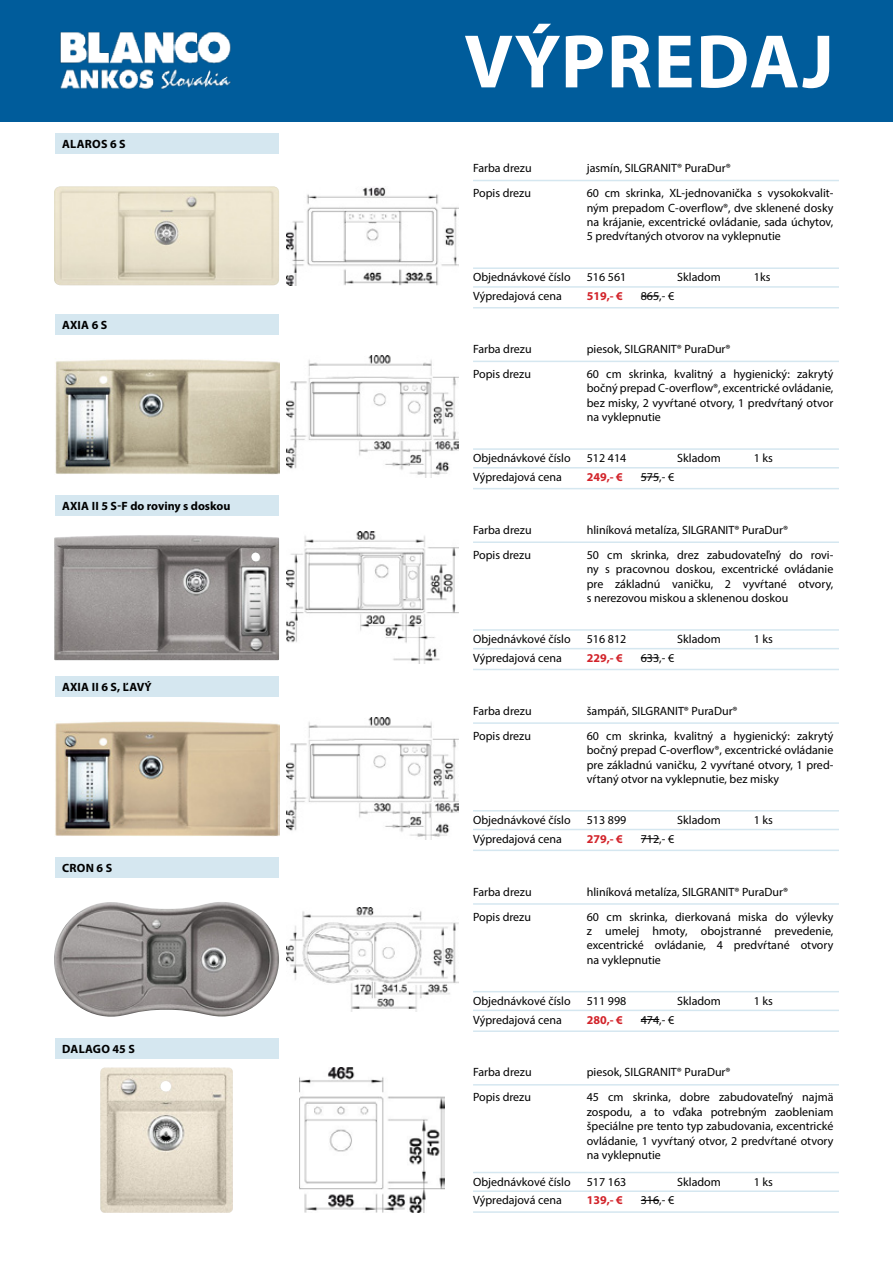
<style>
.page{position:relative;width:893px;height:1263px;background:#fff}
.page>*{position:absolute;margin:0;border:0;box-sizing:border-box;transform-origin:0 0}
.t1{font:700 76.5px "Myriad Pro";letter-spacing:.02em;color:#fff}
.t2{font:12px/14.4px "Myriad Pro";color:#000;text-align:justify}
.t3{font:700 12px "Myriad Pro";letter-spacing:.015em;color:#000}
.t4{font:700 12px "Myriad Pro";color:#d2232a}
</style>
<div class="page">
<div style="left:55px;top:134px;width:223px;height:20px;background:#d5e7f0"></div>
<img style="left:54px;top:186px;width:225px;height:99px">
<img style="left:287px;top:187px;width:171px;height:98px">
<svg style="left:641px;top:296px;width:18px;height:1px"></svg>
<hr style="left:473px;top:180px;width:366px;height:1px;background:#d5e7f0">
<hr style="left:473px;top:267px;width:366px;height:2px;background:#d5e7f0">
<hr style="left:473px;top:286px;width:366px;height:2px;background:#d5e7f0">
<hr style="left:473px;top:307px;width:366px;height:1px;background:#d5e7f0">
<div style="left:55px;top:314px;width:223px;height:21px;background:#d5e7f0"></div>
<img style="left:55px;top:359px;width:224px;height:116px">
<img style="left:287px;top:356px;width:171px;height:122px">
<svg style="left:641px;top:477px;width:18px;height:1px"></svg>
<hr style="left:473px;top:361px;width:366px;height:1px;background:#d5e7f0">
<hr style="left:473px;top:448px;width:366px;height:2px;background:#d5e7f0">
<hr style="left:473px;top:467px;width:366px;height:1px;background:#d5e7f0">
<hr style="left:473px;top:488px;width:366px;height:1px;background:#d5e7f0">
<div style="left:55px;top:495px;width:223px;height:21px;background:#d5e7f0"></div>
<img style="left:54px;top:535px;width:225px;height:125px">
<img style="left:287px;top:531px;width:171px;height:133px">
<svg style="left:641px;top:657px;width:18px;height:1px"></svg>
<hr style="left:473px;top:541px;width:366px;height:2px;background:#d5e7f0">
<hr style="left:473px;top:629px;width:366px;height:2px;background:#d5e7f0">
<hr style="left:473px;top:648px;width:366px;height:1px;background:#d5e7f0">
<hr style="left:473px;top:669px;width:366px;height:1px;background:#d5e7f0">
<div style="left:55px;top:676px;width:223px;height:21px;background:#d5e7f0"></div>
<img style="left:55px;top:721px;width:224px;height:115px">
<img style="left:287px;top:717px;width:171px;height:122px">
<svg style="left:641px;top:838px;width:18px;height:1px"></svg>
<hr style="left:473px;top:722px;width:366px;height:2px;background:#d5e7f0">
<hr style="left:473px;top:810px;width:366px;height:1px;background:#d5e7f0">
<hr style="left:473px;top:829px;width:366px;height:1px;background:#d5e7f0">
<hr style="left:473px;top:849px;width:366px;height:2px;background:#d5e7f0">
<div style="left:55px;top:857px;width:223px;height:20px;background:#d5e7f0"></div>
<img style="left:54px;top:902px;width:225px;height:115px">
<img style="left:287px;top:907px;width:171px;height:104px">
<svg style="left:641px;top:1019px;width:18px;height:1px"></svg>
<hr style="left:473px;top:903px;width:366px;height:2px;background:#d5e7f0">
<hr style="left:473px;top:991px;width:366px;height:1px;background:#d5e7f0">
<hr style="left:473px;top:1010px;width:366px;height:1px;background:#d5e7f0">
<hr style="left:473px;top:1030px;width:366px;height:2px;background:#d5e7f0">
<div style="left:0;top:0;width:893px;height:121px;background:#005c9b"></div>
<img style="left:60px;top:31px;width:171px;height:58px">
<div style="left:55px;top:1038px;width:223px;height:20px;background:#d5e7f0"></div>
<img style="left:100px;top:1067px;width:133px;height:146px">
<img style="left:300px;top:1067px;width:145px;height:146px">
<svg style="left:641px;top:1200px;width:18px;height:1px"></svg>
<hr style="left:473px;top:1084px;width:366px;height:1px;background:#d5e7f0">
<hr style="left:473px;top:1172px;width:366px;height:1px;background:#d5e7f0">
<hr style="left:473px;top:1190px;width:366px;height:2px;background:#d5e7f0">
<hr style="left:473px;top:1211px;width:366px;height:2px;background:#d5e7f0">
<p class="t3" style="left:62px;top:137px;width:65px">ALAROS 6 S</p>
<p class="t3" style="left:62px;top:317px;width:47px">AXIA 6 S</p>
<p class="t3" style="left:62px;top:498px;width:170px">AXIA II 5 S-F do roviny s doskou</p>
<p class="t3" style="left:62px;top:679px;width:91px">AXIA II 6 S, ĽAVÝ</p>
<p class="t3" style="left:62px;top:860px;width:52px">CRON 6 S</p>
<p class="t3" style="left:62px;top:1041px;width:74px">DALAGO 45 S</p>
<h1 class="t1" style="left:464px;top:12px;width:371px">VÝPREDAJ</h1>
<p class="t2" style="left:473px;top:161px;width:60px">Farba drezu</p>
<p class="t2" style="left:587px;top:161px;width:145px">jasmín, SILGRANIT® PuraDur®</p>
<p class="t2" style="left:473px;top:186px;width:59px">Popis drezu</p>
<p class="t2" style="left:587px;top:186px;width:248px">60 cm skrinka, XL-jednovanička s vysokokvalit&shy;ným prepadom C-overflow®, dve sklenené dosky na krájanie, excentrické ovládanie, sada úchytov, 5 predvŕtaných otvorov na vyklepnutie</p>
<p class="t2" style="left:473px;top:270px;width:99px">Objednávkové číslo</p>
<p class="t2" style="left:587px;top:270px;width:41px">516 561</p>
<p class="t2" style="left:677px;top:270px;width:45px">Skladom</p>
<p class="t2" style="left:754px;top:270px;width:18px">1ks</p>
<p class="t2" style="left:473px;top:289px;width:90px">Výpredajová cena</p>
<p class="t2" style="left:473px;top:341px;width:60px">Farba drezu</p>
<p class="t4" style="left:587px;top:288px;width:38px">519,- €</p>
<p class="t2" style="left:641px;top:289px;width:35px">865,- €</p>
<p class="t2" style="left:587px;top:341px;width:145px">piesok, SILGRANIT® PuraDur®</p>
<p class="t2" style="left:473px;top:367px;width:59px">Popis drezu</p>
<p class="t2" style="left:587px;top:367px;width:248px">60 cm skrinka, kvalitný a hygienický: zakrytý bočný prepad C-overflow®, excentrické ovládanie, bez misky, 2 vyvŕtané otvory, 1 predvŕtaný otvor na vyklepnutie</p>
<p class="t2" style="left:473px;top:451px;width:99px">Objednávkové číslo</p>
<p class="t2" style="left:587px;top:451px;width:41px">512 414</p>
<p class="t2" style="left:677px;top:451px;width:45px">Skladom</p>
<p class="t2" style="left:754px;top:451px;width:21px">1 ks</p>
<p class="t2" style="left:473px;top:469px;width:90px">Výpredajová cena</p>
<p class="t2" style="left:473px;top:522px;width:60px">Farba drezu</p>
<p class="t4" style="left:587px;top:469px;width:38px">249,- €</p>
<p class="t2" style="left:641px;top:469px;width:35px">575,- €</p>
<p class="t2" style="left:587px;top:522px;width:203px">hliníková metalíza, SILGRANIT® PuraDur®</p>
<p class="t2" style="left:473px;top:547px;width:59px">Popis drezu</p>
<p class="t2" style="left:587px;top:547px;width:248px">50 cm skrinka, drez zabudovateľný do rovi&shy;ny s pracovnou doskou, excentrické ovládanie pre základnú vaničku, 2 vyvŕtané otvory, s nerezovou miskou a sklenenou doskou</p>
<p class="t2" style="left:473px;top:632px;width:99px">Objednávkové číslo</p>
<p class="t2" style="left:587px;top:632px;width:41px">516 812</p>
<p class="t2" style="left:677px;top:632px;width:45px">Skladom</p>
<p class="t2" style="left:754px;top:632px;width:21px">1 ks</p>
<p class="t2" style="left:473px;top:650px;width:90px">Výpredajová cena</p>
<p class="t2" style="left:473px;top:703px;width:60px">Farba drezu</p>
<p class="t4" style="left:587px;top:650px;width:38px">229,- €</p>
<p class="t2" style="left:641px;top:650px;width:35px">633,- €</p>
<p class="t2" style="left:587px;top:703px;width:152px">šampáň, SILGRANIT® PuraDur®</p>
<p class="t2" style="left:473px;top:728px;width:59px">Popis drezu</p>
<p class="t2" style="left:587px;top:728px;width:248px">60 cm skrinka, kvalitný a hygienický: zakrytý bočný prepad C-overflow®, excentrické ovládanie pre základnú vaničku, 2 vyvŕtané otvory, 1 pred&shy;vŕtaný otvor na vyklepnutie, bez misky</p>
<p class="t2" style="left:473px;top:812px;width:99px">Objednávkové číslo</p>
<p class="t2" style="left:587px;top:812px;width:41px">513 899</p>
<p class="t2" style="left:677px;top:812px;width:45px">Skladom</p>
<p class="t2" style="left:754px;top:812px;width:21px">1 ks</p>
<p class="t2" style="left:473px;top:831px;width:90px">Výpredajová cena</p>
<p class="t2" style="left:473px;top:884px;width:60px">Farba drezu</p>
<p class="t4" style="left:587px;top:831px;width:38px">279,- €</p>
<p class="t2" style="left:641px;top:831px;width:35px">712,- €</p>
<p class="t2" style="left:587px;top:884px;width:203px">hliníková metalíza, SILGRANIT® PuraDur®</p>
<p class="t2" style="left:473px;top:909px;width:59px">Popis drezu</p>
<p class="t2" style="left:587px;top:909px;width:248px">60 cm skrinka, dierkovaná miska do výlevky z umelej hmoty, obojstranné prevedenie, excentrické ovládanie, 4 predvŕtané otvory na vyklepnutie</p>
<p class="t2" style="left:473px;top:993px;width:99px">Objednávkové číslo</p>
<p class="t2" style="left:587px;top:993px;width:41px">511 998</p>
<p class="t2" style="left:677px;top:993px;width:45px">Skladom</p>
<p class="t2" style="left:754px;top:993px;width:21px">1 ks</p>
<p class="t2" style="left:473px;top:1012px;width:90px">Výpredajová cena</p>
<p class="t2" style="left:473px;top:1065px;width:60px">Farba drezu</p>
<p class="t4" style="left:587px;top:1012px;width:38px">280,- €</p>
<p class="t2" style="left:641px;top:1012px;width:35px">474,- €</p>
<p class="t2" style="left:587px;top:1065px;width:145px">piesok, SILGRANIT® PuraDur®</p>
<p class="t2" style="left:473px;top:1090px;width:59px">Popis drezu</p>
<p class="t2" style="left:587px;top:1090px;width:248px">45 cm skrinka, dobre zabudovateľný najmä zospodu, a to vďaka potrebným zaobleniam špeciálne pre tento typ zabudovania, excentrické ovládanie, 1 vyvŕtaný otvor, 2 predvŕtané otvory na vyklepnutie</p>
<p class="t2" style="left:473px;top:1174px;width:99px">Objednávkové číslo</p>
<p class="t2" style="left:587px;top:1174px;width:41px">517 163</p>
<p class="t2" style="left:677px;top:1174px;width:45px">Skladom</p>
<p class="t2" style="left:754px;top:1174px;width:21px">1 ks</p>
<p class="t2" style="left:473px;top:1193px;width:90px">Výpredajová cena</p>
<p class="t4" style="left:587px;top:1192px;width:38px">139,- €</p>
<p class="t2" style="left:641px;top:1193px;width:35px">316,- €</p>
</div>
